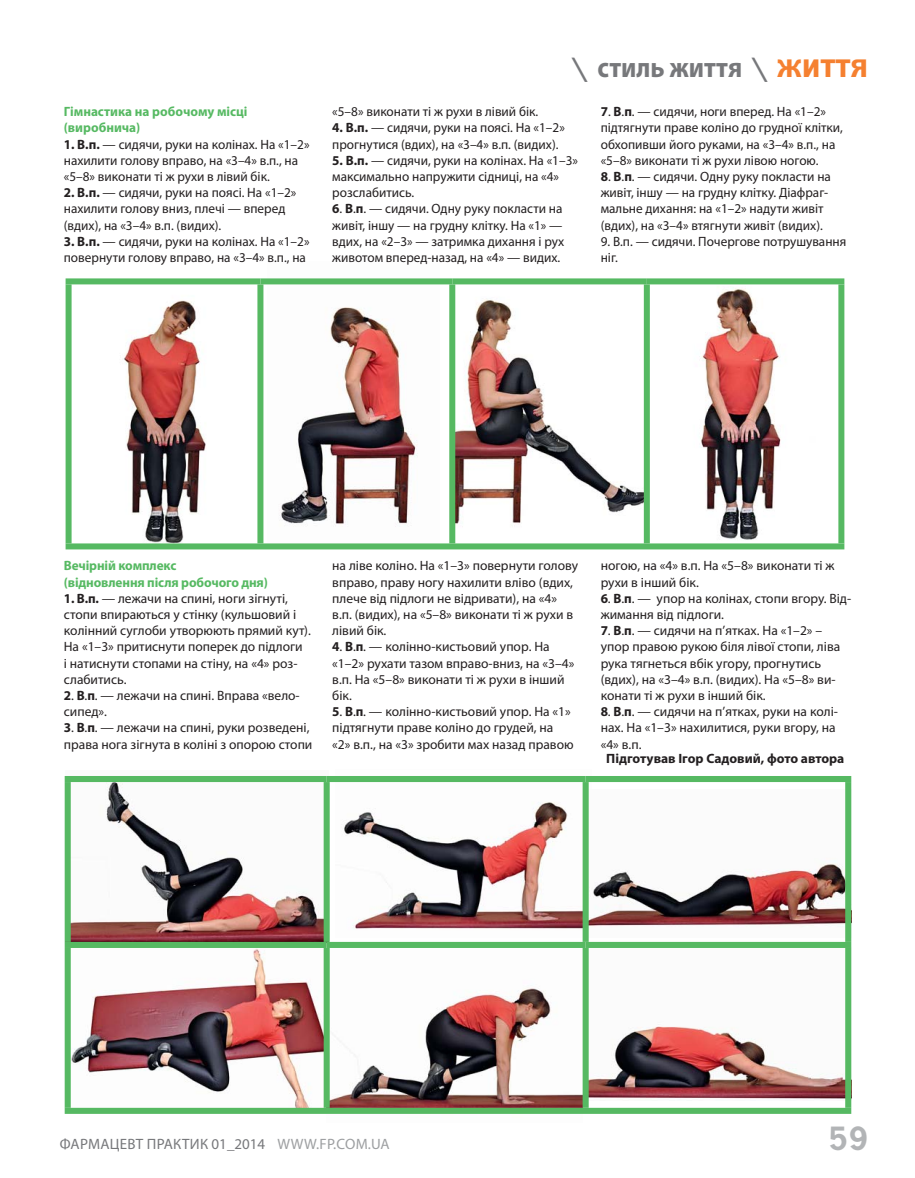
<style>
.page{position:relative;width:915px;height:1178px;background:#fff}
.page>*{position:absolute;margin:0;border:0;box-sizing:border-box;transform-origin:0 0}
.t1{font:700 34.5px "News Paper C";color:#b2b4b6}
.t2{font:700 28.5px "Myriad Pro";color:#77787b;scale:.9 1}
.t3{font:15px "Myriad Pro";letter-spacing:.02em;color:#77787b}
.t4{font:13.5px/16.2px "Myriad Pro";color:#231f20}
.t5{font:700 13.5px/16.2px "Myriad Pro";letter-spacing:-.01em;color:#56b962}
.t6{font:700 13.5px "Myriad Pro";color:#231f20}
.s1{font-weight:700}
.s2{font-family:"News Paper C"}
.s3{font-family:"News Paper C";font-size:36px;color:#f58030}
.s4{color:#9d9fa1}
</style>
<div class="page">
<img style="left:79px;top:284px;width:166px;height:266px">
<img style="left:267px;top:284px;width:172px;height:243px">
<img style="left:649px;top:284px;width:182px;height:259px">
<img style="left:455px;top:288px;width:188px;height:253px">
<img style="left:71px;top:782px;width:252px;height:160px">
<img style="left:71px;top:948px;width:252px;height:160px">
<img style="left:335px;top:782px;width:256px;height:147px">
<img style="left:588px;top:789px;width:256px;height:149px">
<img style="left:588px;top:948px;width:256px;height:153px">
<img style="left:329px;top:948px;width:253px;height:160px">
<div style="left:66px;top:278px;width:194px;height:6px;background:#56b962"></div>
<div style="left:66px;top:284px;width:6px;height:259px;background:#56b962"></div>
<div style="left:260px;top:278px;width:192px;height:6px;background:#56b962"></div>
<div style="left:257px;top:284px;width:6px;height:259px;background:#56b962"></div>
<div style="left:452px;top:278px;width:194px;height:6px;background:#56b962"></div>
<div style="left:449px;top:284px;width:6px;height:259px;background:#56b962"></div>
<div style="left:646px;top:278px;width:198px;height:6px;background:#56b962"></div>
<div style="left:643px;top:284px;width:6px;height:259px;background:#56b962"></div>
<div style="left:838px;top:284px;width:6px;height:259px;background:#56b962"></div>
<div style="left:66px;top:543px;width:778px;height:6px;background:#56b962"></div>
<div style="left:65px;top:776px;width:261px;height:6px;background:#56b962"></div>
<div style="left:65px;top:782px;width:6px;height:160px;background:#56b962"></div>
<div style="left:326px;top:776px;width:259px;height:6px;background:#56b962"></div>
<div style="left:323px;top:782px;width:6px;height:160px;background:#56b962"></div>
<div style="left:585px;top:776px;width:266px;height:6px;background:#56b962"></div>
<div style="left:582px;top:782px;width:6px;height:160px;background:#56b962"></div>
<svg style="left:844px;top:782px;width:7px;height:160px"></svg>
<div style="left:65px;top:942px;width:261px;height:6px;background:#56b962"></div>
<div style="left:65px;top:948px;width:6px;height:160px;background:#56b962"></div>
<div style="left:326px;top:942px;width:259px;height:6px;background:#56b962"></div>
<div style="left:323px;top:948px;width:6px;height:160px;background:#56b962"></div>
<div style="left:585px;top:942px;width:266px;height:6px;background:#56b962"></div>
<div style="left:582px;top:948px;width:6px;height:160px;background:#56b962"></div>
<svg style="left:844px;top:948px;width:7px;height:160px"></svg>
<div style="left:65px;top:1108px;width:786px;height:6px;background:#56b962"></div>
<p class="t5" style="left:64px;top:105px;width:185px">Гімнастика на робочому місці (виробнича)</p>
<p class="t4" style="left:64px;top:137px;width:247px"><span class="s1">1. В.п.</span> — сидячи, руки на колінах. На «1–2» нахилити голову вправо, на «3–4» в.п., на «5–8» виконати ті ж рухи в лівий бік.</p>
<p class="t4" style="left:64px;top:186px;width:234px"><span class="s1">2. В.п.</span> — сидячи, руки на поясі. На «1–2» нахилити голову вниз, плечі — вперед (вдих), на «3–4» в.п. (видих).</p>
<p class="t4" style="left:64px;top:235px;width:247px"><span class="s1">3. В.п.</span> — сидячи, руки на колінах. На «1–2» повернути голову вправо, на «3–4» в.п., на</p>
<h2 class="t2" style="left:574px;top:56px;width:328px"><span class="s2">\</span> стиль життя <span class="s2">\</span> <span class="s3">життя</span></h2>
<p class="t4" style="left:332px;top:105px;width:207px">«5–8» виконати ті ж рухи в лівий бік.</p>
<p class="t4" style="left:332px;top:121px;width:234px"><span class="s1">4. В.п.</span> — сидячи, руки на поясі. На «1–2» прогнутися (вдих), на «3–4» в.п. (видих).</p>
<p class="t4" style="left:332px;top:154px;width:247px"><span class="s1">5. В.п.</span> — сидячи, руки на колінах. На «1–3» максимально напружити сідниці, на «4» розслабитись.</p>
<p class="t4" style="left:332px;top:202px;width:233px"><span class="s1">6</span>. <span class="s1">В</span>.<span class="s1">п</span>. — сидячи. Одну руку покласти на живіт, іншу — на грудну клітку. На «1» — вдих, на «2–3» — затримка дихання і рух животом вперед-назад, на «4» — видих.</p>
<p class="t4" style="left:600px;top:105px;width:244px"><span class="s1">7</span>. <span class="s1">В</span>.<span class="s1">п</span>. — сидячи, ноги вперед. На «1–2» підтягнути праве коліно до грудної клітки, обхопивши його руками, на «3–4» в.п., на «5–8» виконати ті ж рухи лівою ногою.</p>
<p class="t4" style="left:600px;top:170px;width:232px"><span class="s1">8</span>. <span class="s1">В</span>.<span class="s1">п</span>. — сидячи. Одну руку покласти на живіт, іншу — на грудну клітку. Діафраг&shy;мальне дихання: на «1–2» надути живіт (вдих), на «3–4» втягнути живіт (видих).</p>
<p class="t4" style="left:600px;top:235px;width:247px">9. В.п. — сидячи. Почергове потрушування ніг.</p>
<p class="t5" style="left:64px;top:559px;width:205px">Вечірній комплекс<br>(відновлення після робочого дня)</p>
<p class="t4" style="left:64px;top:591px;width:248px"><span class="s1">1. В.п.</span> — лежачи на спині, ноги зігнуті, стопи впираються у стінку (кульшовий і колінний суглоби утворюють прямий кут).<br>На «1–3» притиснути поперек до підлоги<br>і натиснути стопами на стіну, на «4» роз&shy;слабитись.</p>
<p class="t4" style="left:64px;top:689px;width:237px"><span class="s1">2</span>. <span class="s1">В</span>.<span class="s1">п</span>. — лежачи на спині. Вправа «вело&shy;сипед».</p>
<p class="t4" style="left:64px;top:721px;width:250px"><span class="s1">3</span>. <span class="s1">В</span>.<span class="s1">п</span>. — лежачи на спині, руки розведені, права нога зігнута в коліні з опорою стопи</p>
<p class="t4" style="left:332px;top:559px;width:247px">на ліве коліно. На «1–3» повернути голову вправо, праву ногу нахилити вліво (вдих, плече від підлоги не відривати), на «4» в.п. (видих), на «5–8» виконати ті ж рухи в лівий бік.</p>
<p class="t4" style="left:332px;top:640px;width:244px"><span class="s1">4</span>. <span class="s1">В</span>.<span class="s1">п</span>. — колінно-кистьовий упор. На «1–2» рухати тазом вправо-вниз, на «3–4» в.п. На «5–8» виконати ті ж рухи в інший бік.</p>
<p class="t4" style="left:332px;top:705px;width:243px"><span class="s1">5</span>. <span class="s1">В</span>.<span class="s1">п</span>. — колінно-кистьовий упор. На «1» підтягнути праве коліно до грудей, на «2» в.п., на «3» зробити мах назад правою</p>
<p class="t4" style="left:600px;top:559px;width:235px">ногою, на «4» в.п. На «5–8» виконати ті ж рухи в інший бік.</p>
<p class="t4" style="left:600px;top:591px;width:252px"><span class="s1">6</span>. <span class="s1">В</span>.<span class="s1">п</span>. — упор на колінах, стопи вгору. Від&shy;жимання від підлоги.</p>
<p class="t4" style="left:600px;top:624px;width:241px"><span class="s1">7</span>. <span class="s1">В</span>.<span class="s1">п</span>. — сидячи на п’ятках. На «1–2» – упор правою рукою біля лівої стопи, ліва рука тягнеться вбік угору, прогнутись (вдих), на «3–4» в.п. (видих). На «5–8» ви&shy;конати ті ж рухи в інший бік.</p>
<p class="t4" style="left:600px;top:705px;width:239px"><span class="s1">8</span>. <span class="s1">В</span>.<span class="s1">п</span>. — сидячи на п’ятках, руки на колі&shy;нах. На «1–3» нахилитися, руки вгору, на «4» в.п.</p>
<p class="t6" style="left:606px;top:754px;width:239px">Підготував Ігор Садовий, фото автора</p>
<p class="t3" style="left:60px;top:1139px;width:331px">ФАРМАЦЕВТ ПРАКТИК 01_2014 <span class="s4">WWW.FP.COM.UA</span></p>
<h1 class="t1" style="left:827px;top:1128px;width:42px">59</h1>
</div>
